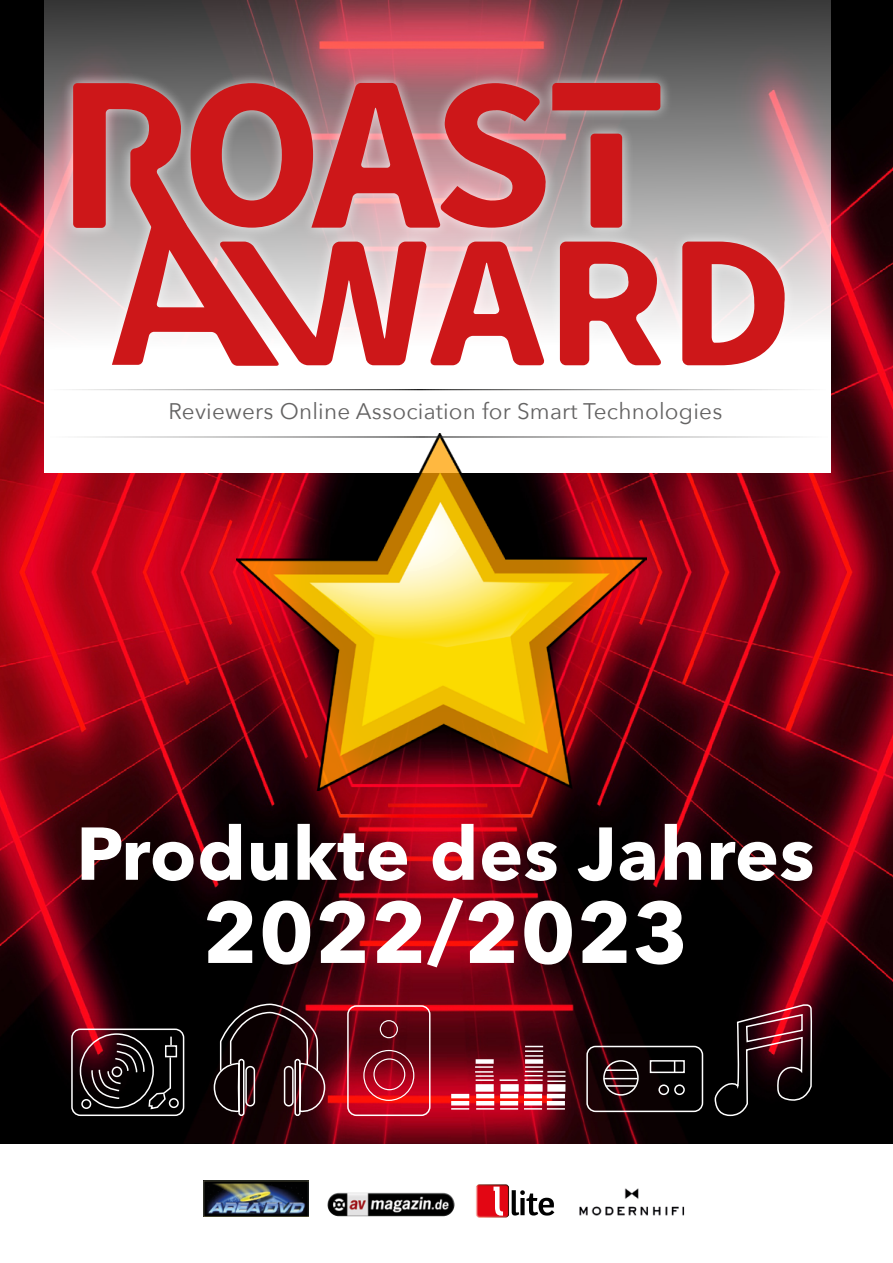
<style>
.page{position:relative;width:893px;height:1263px;background:#fff}
.page>*{position:absolute;margin:0;border:0;box-sizing:border-box;transform-origin:0 0}
.t1{font:700 85.8px "Avenir Next";letter-spacing:.01em;color:#fff}
.t2{font:700 73.95px "Avenir Next";letter-spacing:.01em;color:#fff}
.t3{font:22.5px "Avenir Next";letter-spacing:.01em;color:#646363}
</style>
<div class="page">
<img style="left:0;top:0;width:893px;height:1143px">
<img style="left:579px;top:1188px;width:106px;height:28px">
<img style="left:203px;top:1180px;width:106px;height:36px">
<img style="left:327px;top:1193px;width:127px;height:23px">
<svg style="left:512px;top:1190px;width:42px;height:25px"></svg>
<div style="left:473px;top:1182px;width:34px;height:38px;background:#fff;opacity:.75"></div>
<div style="left:477px;top:1182px;width:34px;height:38px;background:#000;opacity:.75"></div>
<svg style="left:493px;top:1186px;width:10px;height:29px"></svg>
<div style="left:71px;top:1028px;width:113px;height:88px;border:2px solid #fff;border-radius:9px"></div>
<div style="left:80px;top:1033px;width:74px;height:75px;border:2px solid #fff;border-radius:50%"></div>
<div style="left:165px;top:1045px;width:12px;height:12px;border:2px solid #fff"></div>
<svg style="left:91px;top:1036px;width:81px;height:74px;background:#2d1f22"></svg>
<div style="left:169px;top:1098px;width:10px;height:10px;border:2px solid #fff;border-radius:50%"></div>
<div style="left:81px;top:1099px;width:10px;height:10px;border:2px solid #fff;border-radius:50%"></div>
<div style="left:238px;top:1059px;width:6px;height:57px;border:2px solid #fff;border-radius:2px"></div>
<div style="left:294px;top:1059px;width:7px;height:57px;border:2px solid #fff;border-radius:2px"></div>
<svg style="left:213px;top:1003px;width:113px;height:110px;background:#361c20"></svg>
<div style="left:347px;top:1005px;width:84px;height:111px;border:2px solid #fff;border-radius:9px"></div>
<div style="left:380px;top:1020px;width:18px;height:18px;border:1px solid #fff;border-radius:50%"></div>
<div style="left:363px;top:1050px;width:51px;height:51px;border:1px solid #fff;border-radius:50%"></div>
<div style="left:373px;top:1058px;width:32px;height:32px;border:1px solid #fff;border-radius:50%"></div>
<div style="left:586px;top:1046px;width:117px;height:66px;border:2px solid #fff;border-radius:9px"></div>
<div style="left:603px;top:1060px;width:36px;height:35px;border:2px solid #fff;border-radius:50%"></div>
<hr style="left:606px;top:1069px;width:30px;height:2px;background:#fff">
<hr style="left:604px;top:1078px;width:33px;height:1px;background:#fff">
<hr style="left:606px;top:1085px;width:30px;height:2px;background:#fff">
<div style="left:650px;top:1060px;width:35px;height:13px;border:2px solid #fff"></div>
<div style="left:658px;top:1084px;width:11px;height:11px;border:2px solid #fff;border-radius:50%"></div>
<div style="left:674px;top:1084px;width:11px;height:11px;border:2px solid #fff;border-radius:50%"></div>
<svg style="left:714px;top:1003px;width:99px;height:141px;background:#2d161a"></svg>
<svg style="left:451px;top:1108px;width:18px;height:1px"></svg>
<svg style="left:476px;top:1108px;width:18px;height:1px"></svg>
<svg style="left:500px;top:1108px;width:18px;height:1px"></svg>
<svg style="left:524px;top:1108px;width:41px;height:1px"></svg>
<hr style="left:451px;top:1101px;width:18px;height:4px;background:#fff">
<hr style="left:476px;top:1101px;width:18px;height:4px;background:#fff">
<hr style="left:500px;top:1101px;width:18px;height:4px;background:#fff">
<hr style="left:524px;top:1101px;width:18px;height:4px;background:#fff">
<hr style="left:547px;top:1101px;width:18px;height:4px;background:#fff">
<hr style="left:451px;top:1094px;width:18px;height:4px;background:#fff">
<hr style="left:476px;top:1094px;width:18px;height:4px;background:#fff">
<hr style="left:500px;top:1094px;width:18px;height:4px;background:#fff">
<hr style="left:524px;top:1094px;width:18px;height:4px;background:#fff">
<hr style="left:547px;top:1094px;width:18px;height:4px;background:#fff">
<div style="left:476px;top:1084px;width:18px;height:8px;background:#fff"></div>
<div style="left:501px;top:1084px;width:18px;height:8px;background:#fff"></div>
<div style="left:524px;top:1084px;width:19px;height:8px;background:#fff"></div>
<div style="left:547px;top:1084px;width:18px;height:8px;background:#fff"></div>
<svg style="left:500px;top:1079px;width:18px;height:2px"></svg>
<svg style="left:475px;top:1066px;width:19px;height:15px"></svg>
<svg style="left:524px;top:1066px;width:41px;height:16px"></svg>
<div style="left:476px;top:1059px;width:18px;height:5px;background:#fff"></div>
<div style="left:525px;top:1059px;width:18px;height:5px;background:#fff"></div>
<svg style="left:525px;top:1046px;width:18px;height:11px"></svg>
<svg style="left:44px;top:0;width:787px;height:473px"></svg>
<img style="left:236px;top:434px;width:411px;height:357px">
<hr style="left:46px;top:436px;width:785px;height:1px;background:#fff">
<hr style="left:44px;top:389px;width:785px;height:1px;background:#fff">
<div style="left:61px;top:71px;width:735px;height:307px;background:#fff;opacity:.75"></div>
<svg style="left:73px;top:83px;width:587px;height:283px;background:#c4686a"></svg>
<svg style="left:219px;top:242px;width:569px;height:123px;fill:#cd1719"></svg>
<p class="t3" style="left:169px;top:392px;width:555px">Reviewers Online Association for Smart Technologies</p>
<h2 class="t2" style="left:76px;top:790px;width:740px">Produkte des Jahres</h2>
<h1 class="t1" style="left:202px;top:858px;width:487px">2022/2023</h1>
</div>
